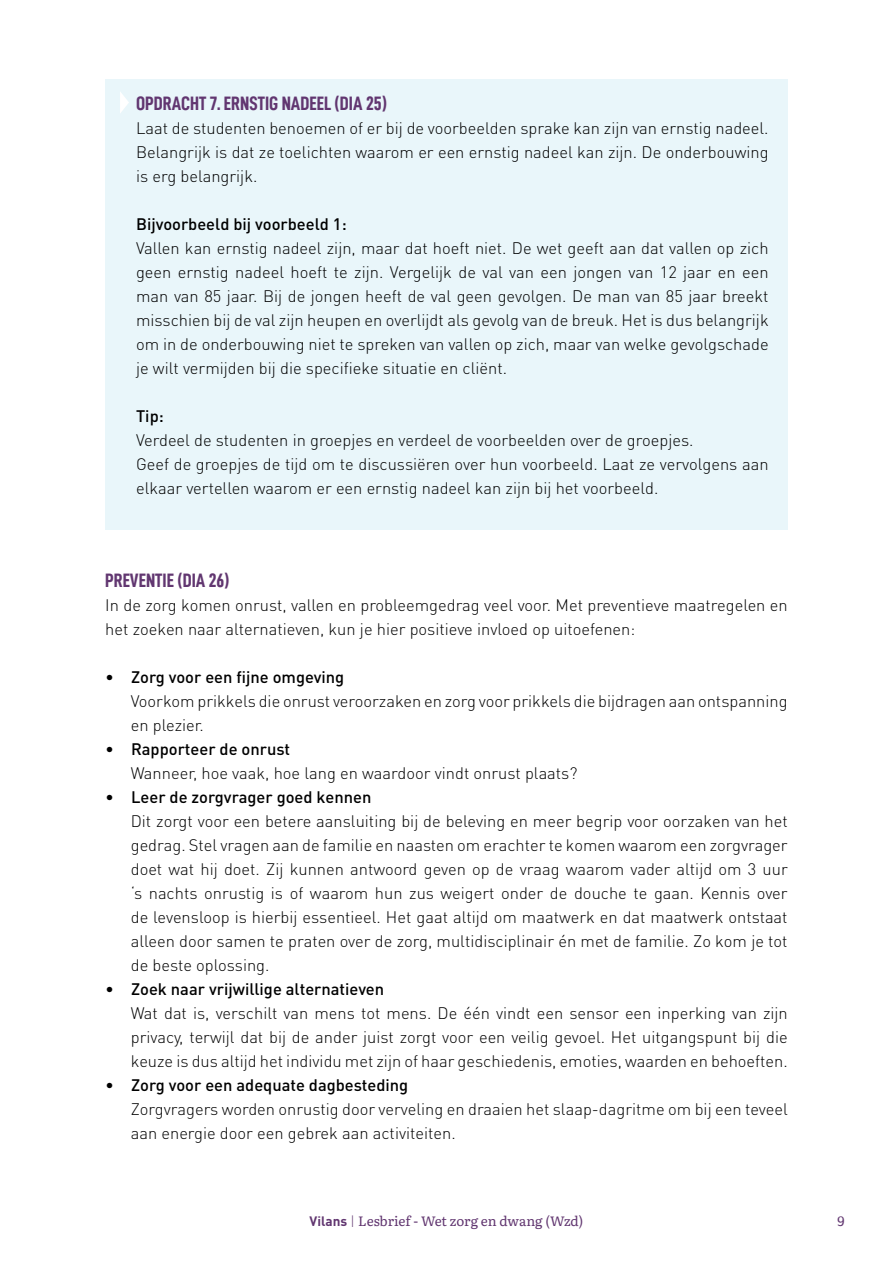
<style>
.page{position:relative;width:893px;height:1263px;background:#fff}
.page>*{position:absolute;margin:0;border:0;box-sizing:border-box;transform-origin:0 0}
.t1{font:19.5px "D DIN Condensed Bold";color:#613670}
.t2{font:300 16.5px/24px "DIN Pro";color:#000}
.t3{font:500 16.5px "DIN Pro";color:#000}
.t4{font:13.5px "Literata";color:#613670}
.s1{font-weight:500}
.s2{font-family:"DIN Pro";font-weight:700}
.s3{font-family:"DIN Pro";font-weight:300}
</style>
<div class="page">
<div style="left:105px;top:79px;width:683px;height:451px;background:#e9f6fa"></div>
<svg style="left:120px;top:92px;width:9px;height:21px"></svg>
<p class="t1" style="left:136px;top:93px;width:252px">OPDRACHT 7. ERNSTIG NADEEL (DIA 25)</p>
<p class="t2" style="left:136px;top:115px;width:634px;text-align:justify">Laat de studenten benoemen of er bij de voorbeelden sprake kan zijn van ernstig nadeel.<br>Belangrijk is dat ze toelichten waarom er een ernstig nadeel kan zijn. De onderbouwing is erg belangrijk.</p>
<p class="t3" style="left:136px;top:213px;width:212px">Bijvoorbeeld bij voorbeeld 1:</p>
<p class="t2" style="left:136px;top:235px;width:634px;text-align:justify">Vallen kan ernstig nadeel zijn, maar dat hoeft niet. De wet geeft aan dat vallen op zich geen ernstig nadeel hoeft te zijn. Vergelijk de val van een jongen van 12 jaar en een man van 85 jaar. Bij de jongen heeft de val geen gevolgen. De man van 85 jaar breekt misschien bij de val zijn heupen en overlijdt als gevolg van de breuk. Het is dus belangrijk om in de onderbouwing niet te spreken van vallen op zich, maar van welke gevolgschade je wilt vermijden bij die specifieke situatie en cliënt.</p>
<p class="t3" style="left:136px;top:405px;width:29px">Tip:</p>
<p class="t2" style="left:136px;top:427px;width:634px">Verdeel de studenten in groepjes en verdeel de voorbeelden over de groepjes.<br>Geef de groepjes de tijd om te discussiëren over hun voorbeeld. Laat ze vervolgens aan elkaar vertellen waarom er een ernstig nadeel kan zijn bij het voorbeeld.</p>
<p class="t1" style="left:105px;top:570px;width:126px">PREVENTIE (DIA 26)</p>
<p class="t2" style="left:105px;top:592px;width:684px">In de zorg komen onrust, vallen en probleemgedrag veel voor. Met preventieve maatregelen en het zoeken naar alternatieven, kun je hier positieve invloed op uitoefenen:</p>
<p class="t2" style="left:131px;top:664px;width:658px;text-indent:-26px">• <span class="s1">Zorg voor een fijne omgeving<br></span>Voorkom prikkels die onrust veroorzaken en zorg voor prikkels die bijdragen aan ontspanning en plezier.</p>
<p class="t2" style="left:131px;top:736px;width:448px;text-indent:-26px">• <span class="s1">Rapporteer de onrust<br></span>Wanneer, hoe vaak, hoe lang en waardoor vindt onrust plaats?</p>
<p class="t2" style="left:131px;top:784px;width:659px;text-indent:-26px">• <span class="s1">Leer de zorgvrager goed kennen<br></span>Dit zorgt voor een betere aansluiting bij de beleving en meer begrip voor oorzaken van het gedrag. Stel vragen aan de familie en naasten om erachter te komen waarom een zorgvrager doet wat hij doet. Zij kunnen antwoord geven op de vraag waarom vader altijd om 3 uur ‘s nachts onrustig is of waarom hun zus weigert onder de douche te gaan. Kennis over de levensloop is hierbij essentieel. Het gaat altijd om maatwerk en dat maatwerk ontstaat alleen door samen te praten over de zorg, multidisciplinair én met de familie. Zo kom je tot de beste oplossing.</p>
<p class="t2" style="left:131px;top:977px;width:658px;text-indent:-26px">• <span class="s1">Zoek naar vrijwillige alternatieven<br></span>Wat dat is, verschilt van mens tot mens. De één vindt een sensor een inperking van zijn privacy, terwijl dat bij de ander juist zorgt voor een veilig gevoel. Het uitgangspunt bij die keuze is dus altijd het individu met zijn of haar geschiedenis, emoties, waarden en behoeften.</p>
<p class="t2" style="left:131px;top:1073px;width:658px;text-indent:-26px">• <span class="s1">Zorg voor een adequate dagbesteding<br></span>Zorgvragers worden onrustig door verveling en draaien het slaap-dagritme om bij een teveel aan energie door een gebrek aan activiteiten.</p>
<p class="t4" style="left:310px;top:1211px;width:275px"><span class="s2">Vilans</span> <span class="s3">|</span> Lesbrief - Wet zorg en dwang (Wzd)</p>
<p class="t4" style="left:838px;top:1210px;width:9px">9</p>
</div>
